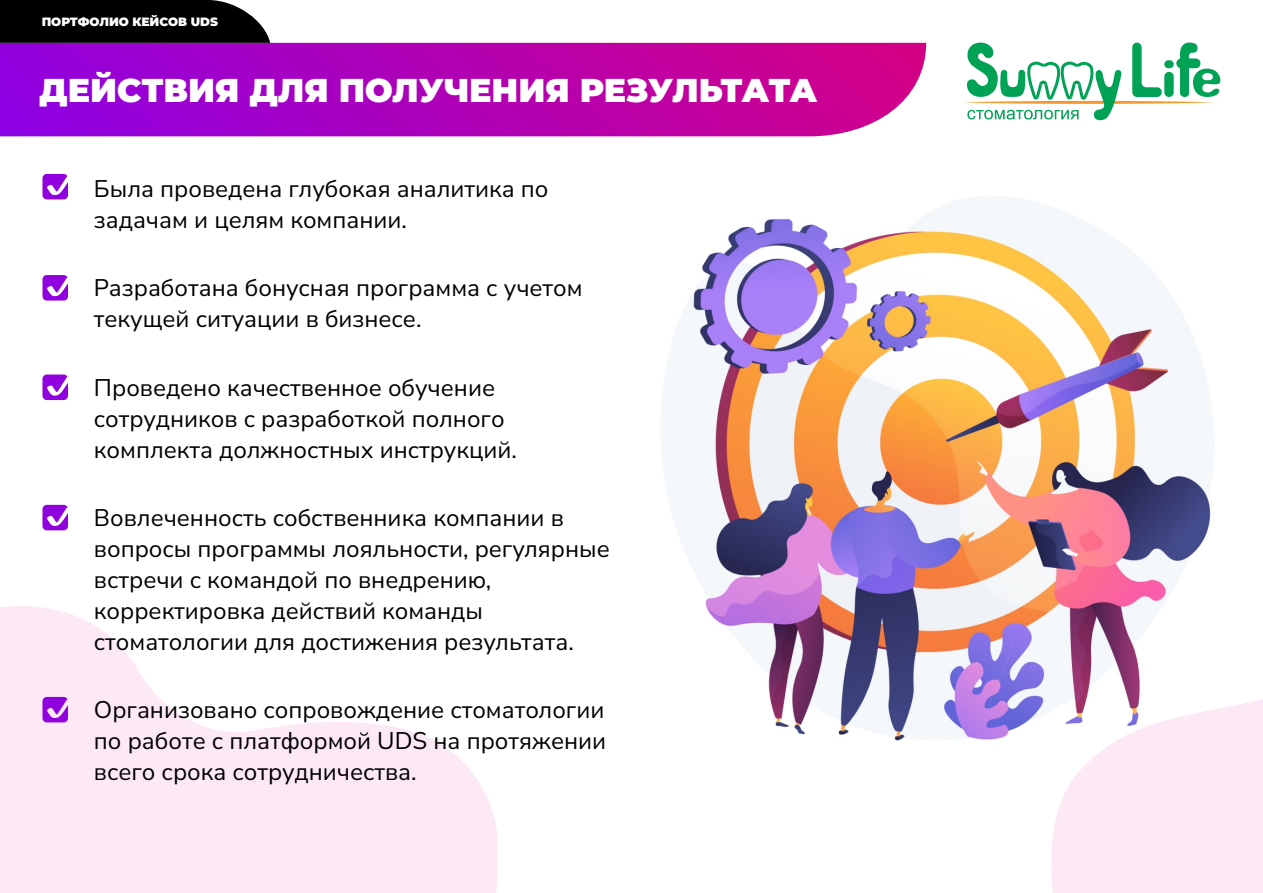
<style>
.page{position:relative;width:1263px;height:893px;background:#fff}
.page>*{position:absolute;margin:0;border:0;box-sizing:border-box;transform-origin:0 0}
.t1{font:900 33px "Montserrat";color:#fff}
.t2{font:24px/30.9px "Nunito Sans";color:#000}
.t3{font:900 12px "Montserrat";color:#fff}
</style>
<div class="page">
<svg style="left:0;top:606px;width:497px;height:287px;fill:#fce9f5"></svg>
<img style="left:645px;top:136px;width:569px;height:605px">
<svg style="left:42px;top:174px;width:26px;height:25px"></svg>
<svg style="left:1048px;top:699px;width:215px;height:194px"></svg>
<svg style="left:0;top:43px;width:926px;height:93px;background:#b106b6"></svg>
<svg style="left:0;top:0;width:270px;height:43px;background:#100f10"></svg>
<svg style="left:42px;top:275px;width:26px;height:26px"></svg>
<svg style="left:42px;top:374px;width:26px;height:26px"></svg>
<svg style="left:42px;top:505px;width:26px;height:25px"></svg>
<svg style="left:42px;top:697px;width:26px;height:25px"></svg>
<svg style="left:963px;top:42px;width:258px;height:79px"></svg>
<p class="t3" style="left:42px;top:14px;width:178px">ПОРТФОЛИО КЕЙСОВ UDS</p>
<h1 class="t1" style="left:39px;top:70px;width:780px">ДЕЙСТВИЯ ДЛЯ ПОЛУЧЕНИЯ РЕЗУЛЬТАТА</h1>
<p class="t2" style="left:94px;top:173px;width:456px">Была проведена глубокая аналитика по задачам и целям компании.</p>
<p class="t2" style="left:94px;top:273px;width:490px">Разработана бонусная программа с учетом текущей ситуации в бизнесе.</p>
<p class="t2" style="left:94px;top:372px;width:424px">Проведено качественное обучение сотрудников с разработкой полного комплекта должностных инструкций.</p>
<p class="t2" style="left:94px;top:503px;width:517px">Вовлеченность собственника компании в вопросы программы лояльности, регулярные встречи с командой по внедрению, корректировка действий команды стоматологии для достижения результата.</p>
<p class="t2" style="left:94px;top:695px;width:514px;text-align:justify">Организовано сопровождение стоматологии по работе с платформой UDS на протяжении всего срока сотрудничества.</p>
</div>
